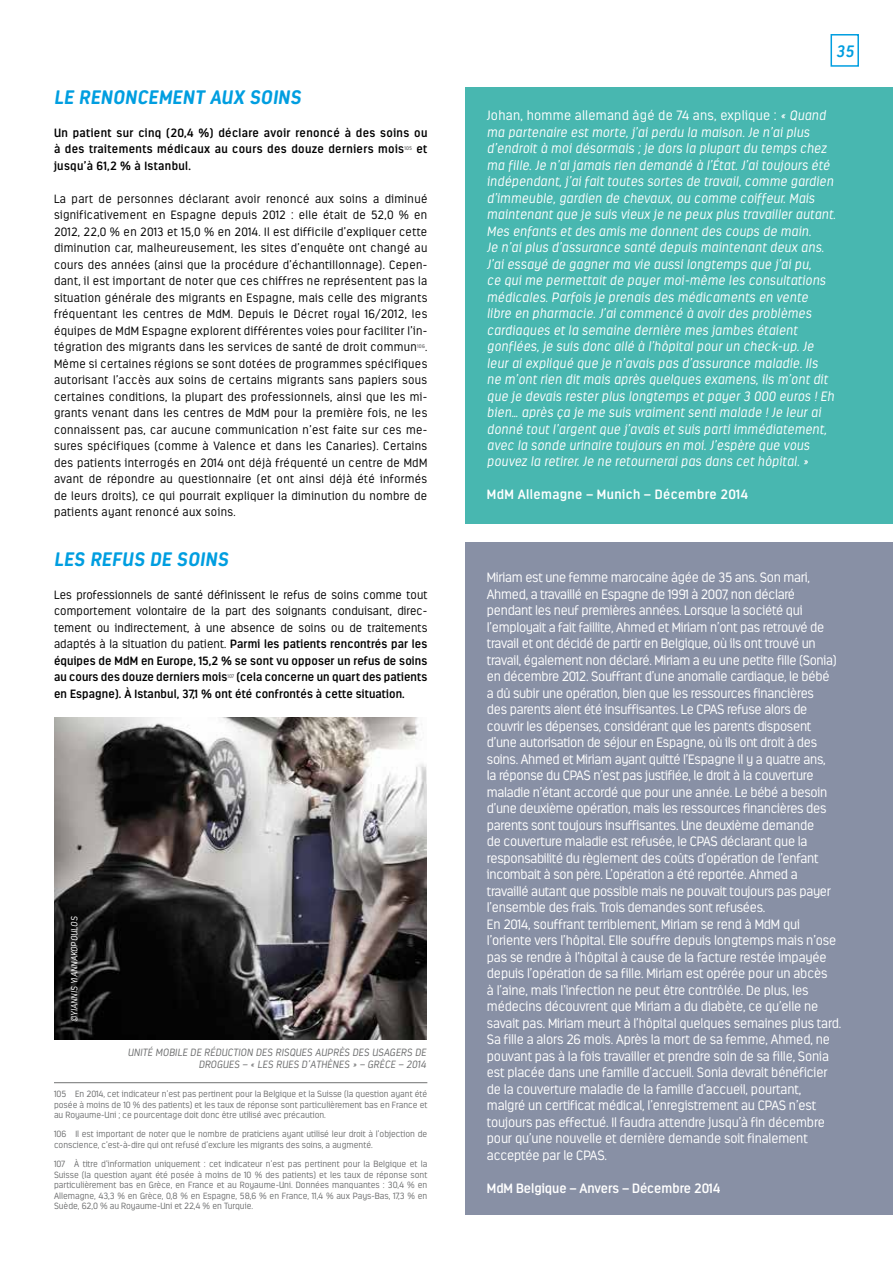
<style>
.page{position:relative;width:893px;height:1263px;background:#fff}
.page>*{position:absolute;margin:0;border:0;box-sizing:border-box;transform-origin:0 0}
.t1{font:italic 700 19.5px "Estandar Rounded";letter-spacing:.03em;color:#009ee0}
.t2{font:italic 600 16.5px "Estandar Rounded";color:#009ee0}
.t3{font:300 13.5px/16.5px "Estandar Rounded";letter-spacing:-.02em;color:#fff}
.t4{font:italic 300 13.5px/16.5px "Estandar Rounded";letter-spacing:.02em;color:#fff}
.t5{font:600 13.5px "Estandar Rounded";letter-spacing:.03em;color:#fff}
.t6{font:600 13.5px "Estandar Rounded";letter-spacing:.005em;color:#fff}
.t7{font:300 12px/16.5px "Estandar Rounded";letter-spacing:.03em;color:#000;text-align:justify}
.t8{font:600 12px/16.5px "Estandar Rounded";letter-spacing:.03em;color:#000}
.t9{font:600 12px/16.5px "Estandar Rounded";letter-spacing:.01em;color:#000}
.t10{font:italic 300 10.5px/12px "Estandar Rounded";letter-spacing:.03em;color:#707172;text-align:right}
.t11{font:300 9px/10.5px "Estandar Rounded";color:#707172;text-align:justify}
.t12{font:italic 300 9px "Estandar Rounded";color:#fff}
.t13{font:600 5.25px "Estandar Rounded";letter-spacing:.03em;color:#707172}
.s1{font-weight:600}
.s2{font-style:normal}
</style>
<div class="page">
<div style="left:830px;top:34px;width:29px;height:33px;border:2px solid #009ee0"></div>
<hr style="left:54px;top:1082px;width:373px;height:1px;background:#707172">
<div style="left:466px;top:87px;width:427px;height:436px;background:#48b7b0"></div>
<div style="left:466px;top:542px;width:427px;height:672px;background:#8890a5"></div>
<img style="left:54px;top:717px;width:372px;height:322px">
<h1 class="t1" style="left:54px;top:85px;width:248px">LE RENONCEMENT AUX SOINS</h1>
<p class="t8" style="left:54px;top:124px;width:375px">Un patient sur cinq (20,4 %) déclare avoir renoncé à des soins ou à des traitements médicaux au cours des douze derniers mois</p>
<p class="t13" style="left:404px;top:145px;width:9px">105</p>
<p class="t8" style="left:416px;top:141px;width:12px">et</p>
<p class="t8" style="left:54px;top:157px;width:139px">jusqu’à 61,2 % à Istanbul.</p>
<p class="t7" style="left:54px;top:190px;width:375px">La part de personnes déclarant avoir renoncé aux soins a diminué significativement en Espagne depuis 2012 : elle était de 52,0 % en 2012, 22,0 % en 2013 et 15,0 % en 2014. Il est difficile d’expliquer cette diminution car, malheureusement, les sites d’enquête ont changé au cours des années (ainsi que la procédure d’échantillonnage). Cepen&shy;dant, il est important de noter que ces chiffres ne représentent pas la situation générale des migrants en Espagne, mais celle des migrants fréquentant les centres de MdM. Depuis le Décret royal 16/2012, les équipes de MdM Espagne explorent différentes voies pour faciliter l’in&shy;tégration des migrants dans les services de santé de droit commun</p>
<p class="t13" style="left:417px;top:343px;width:9px">106</p>
<p class="t7" style="left:54px;top:339px;width:375px;text-indent:371px">.<br>Même si certaines régions se sont dotées de programmes spécifiques autorisant l’accès aux soins de certains migrants sans papiers sous certaines conditions, la plupart des professionnels, ainsi que les mi&shy;grants venant dans les centres de MdM pour la première fois, ne les connaissent pas, car aucune communication n’est faite sur ces me&shy;sures spécifiques (comme à Valence et dans les Canaries). Certains des patients interrogés en 2014 ont déjà fréquenté un centre de MdM avant de répondre au questionnaire (et ont ainsi déjà été informés de leurs droits), ce qui pourrait expliquer la diminution du nombre de patients ayant renoncé aux soins.</p>
<h1 class="t1" style="left:54px;top:547px;width:176px">LES REFUS DE SOINS</h1>
<p class="t7" style="left:54px;top:586px;width:375px">Les professionnels de santé définissent le refus de soins comme tout comportement volontaire de la part des soignants conduisant, direc&shy;tement ou indirectement, à une absence de soins ou de traitements adaptés à la situation du patient. <span class="s1">Parmi les patients rencontrés par les équipes de MdM en Europe, 15,2 % se sont vu opposer un refus de soins au cours des douze derniers mois</span></p>
<p class="t9" style="left:54px;top:669px;width:375px;text-indent:183px">(cela concerne un quart des patients en Espagne). À Istanbul, 37,1 % ont été confrontés à cette situation.</p>
<p class="t13" style="left:227px;top:673px;width:8px">107</p>
<p class="t12" style="left:69px;top:1022px;width:107px;rotate:-90deg">©Yiannis Yiannakopoulos</p>
<p class="t10" style="left:128px;top:1046px;width:300px">Uni té mobile de réduction des risques auprès des usagers de drogues – « Les rues d’Athènes » – Grèce – 2014</p>
<p class="t11" style="left:54px;top:1089px;width:375px">105 En 2014, cet indicateur n’est pas pertinent pour la Belgique et la Suisse (la question ayant été posée à moins de 10 % des patients) et les taux de réponse sont particulièrement bas en France et au Royaume-Uni ; ce pourcentage doit donc être utilisé avec précaution.</p>
<p class="t11" style="left:54px;top:1129px;width:375px">106 Il est important de noter que le nombre de praticiens ayant utilisé leur droit à l’objection de conscience, c’est-à-dire qui ont refusé d’exclure les migrants des soins, a augmenté.</p>
<p class="t11" style="left:54px;top:1158px;width:375px">107 À titre d’information uniquement : cet indicateur n’est pas pertinent pour la Belgique et la Suisse (la question ayant été posée à moins de 10 % des patients) et les taux de réponse sont particulièrement bas en Grèce, en France et au Royaume-Uni. Données manquantes : 30,4 % en Allemagne, 43,3 % en Grèce, 0,8 % en Espagne, 58,6 % en France, 11,4 % aux Pays-Bas, 17,3 % en Suède, 62,0 % au Royaume-Uni et 22,4 % en Turquie.</p>
<p class="t2" style="left:836px;top:41px;width:19px">35</p>
<p class="t4" style="left:487px;top:107px;width:350px"><span class="s2">Johan, homme allemand âgé de 74 ans, explique :</span> « Quand ma partenaire est morte, j’ai perdu la maison. Je n’ai plus d’endroit à moi désormais ; je dors la plupart du temps chez ma fille. Je n’ai jamais rien demandé à l’État. J’ai toujours été indépendant, j’ai fait toutes sortes de travail, comme gardien d’immeuble, gardien de chevaux, ou comme coiffeur. Mais maintenant que je suis vieux je ne peux plus travailler autant.<br>Mes enfants et des amis me donnent des coups de main.<br>Je n’ai plus d’assurance santé depuis maintenant deux ans.<br>J’ai essayé de gagner ma vie aussi longtemps que j’ai pu,<br>ce qui me permettait de payer moi-même les consultations médicales. Parfois je prenais des médicaments en vente libre en pharmacie. J’ai commencé à avoir des problèmes cardiaques et la semaine dernière mes jambes étaient gonflées, je suis donc allé à l’hôpital pour un check-up. Je leur ai expliqué que je n’avais pas d’assurance maladie. Ils<br>ne m’ont rien dit mais après quelques examens, ils m’ont dit que je devais rester plus longtemps et payer 3 000 euros ! Eh bien… après ça je me suis vraiment senti malade ! Je leur ai donné tout l’argent que j’avais et suis parti immédiatement, avec la sonde urinaire toujours en moi. J’espère que vous pouvez la retirer. Je ne retournerai pas dans cet hôpital. »</p>
<p class="t5" style="left:487px;top:487px;width:263px">MdM Allemagne – Munich – Décembre 2014</p>
<p class="t3" style="left:487px;top:569px;width:356px">Miriam est une femme marocaine âgée de 35 ans. Son mari, Ahmed, a travaillé en Espagne de 1991 à 2007, non déclaré pendant les neuf premières années. Lorsque la société qui l’employait a fait faillite, Ahmed et Miriam n’ont pas retrouvé de travail et ont décidé de partir en Belgique, où ils ont trouvé un travail, également non déclaré. Miriam a eu une petite fille (Sonia) en décembre 2012. Souffrant d’une anomalie cardiaque, le bébé<br>a dû subir une opération, bien que les ressources financières<br>des parents aient été insuffisantes. Le CPAS refuse alors de couvrir les dépenses, considérant que les parents disposent d’une autorisation de séjour en Espagne, où ils ont droit à des soins. Ahmed et Miriam ayant quitté l’Espagne il y a quatre ans,<br>la réponse du CPAS n’est pas justifiée, le droit à la couverture maladie n’étant accordé que pour une année. Le bébé a besoin d’une deuxième opération, mais les ressources financières des parents sont toujours insuffisantes. Une deuxième demande<br>de couverture maladie est refusée, le CPAS déclarant que la responsabilité du règlement des coûts d’opération de l’enfant incombait à son père. L’opération a été reportée. Ahmed a travaillé autant que possible mais ne pouvait toujours pas payer l’ensemble des frais. Trois demandes sont refusées.<br>En 2014, souffrant terriblement, Miriam se rend à MdM qui l’oriente vers l’hôpital. Elle souffre depuis longtemps mais n’ose pas se rendre à l’hôpital à cause de la facture restée impayée depuis l’opération de sa fille. Miriam est opérée pour un abcès<br>à l’aine, mais l’infection ne peut être contrôlée. De plus, les médecins découvrent que Miriam a du diabète, ce qu’elle ne savait pas. Miriam meurt à l’hôpital quelques semaines plus tard.<br>Sa fille a alors 26 mois. Après la mort de sa femme, Ahmed, ne pouvant pas à la fois travailler et prendre soin de sa fille, Sonia est placée dans une famille d’accueil. Sonia devrait bénéficier de la couverture maladie de la famille d’accueil, pourtant, malgré un certificat médical, l’enregistrement au CPAS n’est toujours pas effectué. Il faudra attendre jusqu’à fin décembre pour qu’une nouvelle et dernière demande soit finalement acceptée par le CPAS.</p>
<p class="t6" style="left:487px;top:1180px;width:235px">MdM Belgique – Anvers – Décembre 2014</p>
</div>
